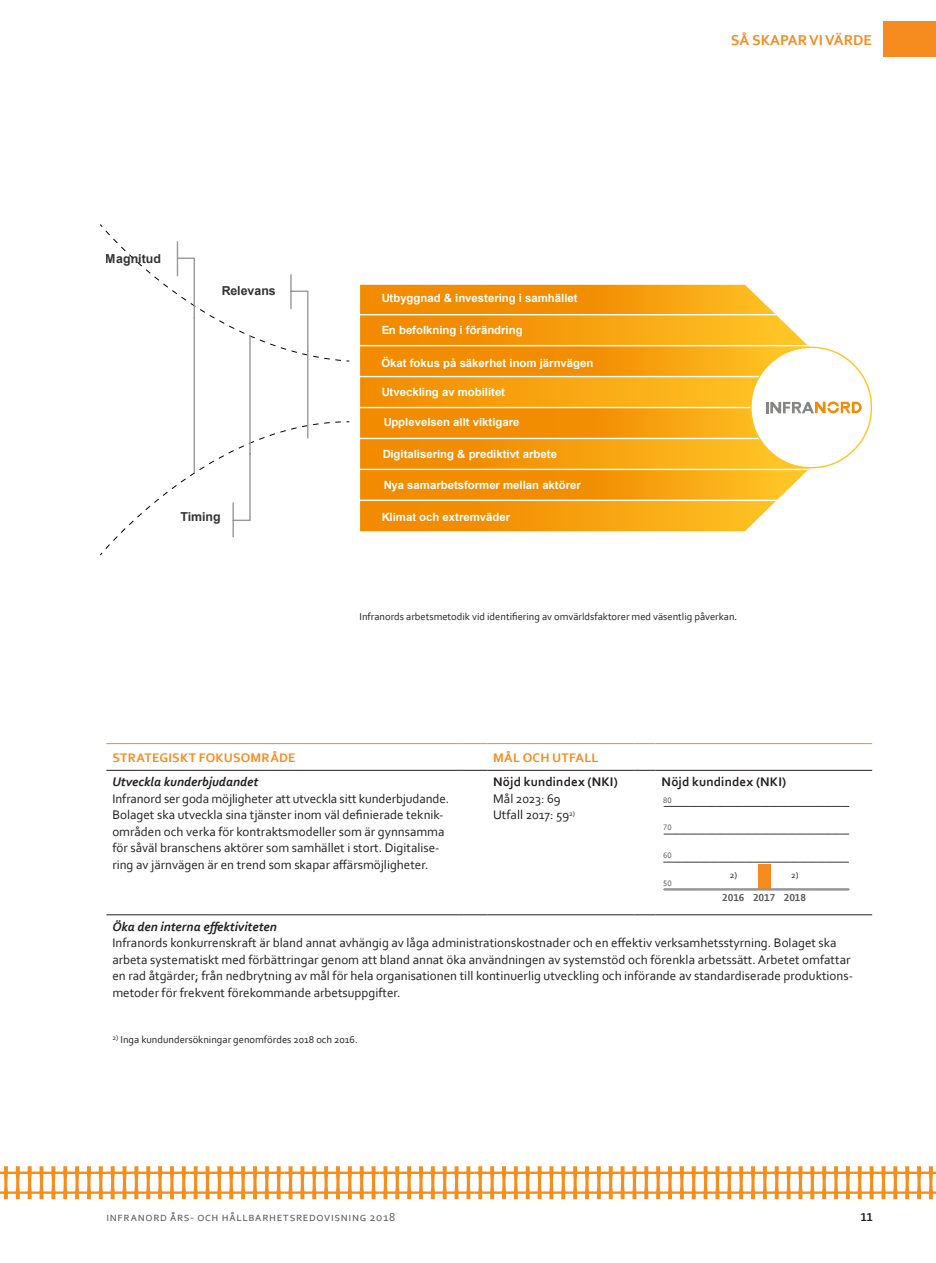
<style>
.page{position:relative;width:936px;height:1263px;background:#fff}
.page>*{position:absolute;margin:0;border:0;box-sizing:border-box;transform-origin:0 0}
.Brödtext{font:700 15px "Corbel";color:#f68b1f}
.Brödtext-2{font:13.05px/16.5px "Corbel";color:#231f20}
.Mellanrubrik_2{font:italic 700 13.05px "Corbel";color:#231f20}
.Tabell_rubrik{font:700 13.05px "Corbel";letter-spacing:.015em;color:#231f20}
.Tabell_rubrik-2{font:700 13.05px "Corbel";letter-spacing:.015em;color:#f68b1f}
.t1{font:700 12.45px "Arial";color:#333}
.t2{font:12px "Corbel";letter-spacing:.055em;color:#57585a}
.t3{font:700 12px "Corbel";color:#231f20}
.t4{font:700 11.4px "Arial";color:#fff}
.Bildtext{font:10.5px "Corbel";color:#231f20}
.t5{font:700 10.5px "Corbel";color:#57585a}
.Brödtext-3{font:9.15px "Corbel";color:#231f20}
.t6{font:8.25px "Corbel";color:#57585a}
</style>
<div class="page">
<svg style="left:0;top:1166px;width:935px;height:33px"></svg>
<div style="left:883px;top:21px;width:52px;height:35px;background:#f68b1f"></div>
<svg style="left:100px;top:224px;width:250px;height:331px"></svg>
<svg style="left:360px;top:285px;width:415px;height:29px;background:#f49a10"></svg>
<svg style="left:360px;top:315px;width:448px;height:216px;background:#f6a41d"></svg>
<hr style="left:360px;top:345px;width:447px;height:1px;background:#fff">
<hr style="left:360px;top:469px;width:448px;height:1px;background:#fff">
<hr style="left:360px;top:500px;width:416px;height:1px;background:#fff">
<svg style="left:360px;top:346px;width:512px;height:123px"></svg>
<hr style="left:106px;top:743px;width:353px;height:1px;background:#f68b1f">
<svg style="left:459px;top:743px;width:28px;height:1px"></svg>
<hr style="left:487px;top:743px;width:147px;height:1px;background:#f68b1f">
<svg style="left:634px;top:743px;width:21px;height:1px"></svg>
<hr style="left:655px;top:743px;width:217px;height:1px;background:#f68b1f">
<hr style="left:106px;top:770px;width:353px;height:1px;background:#231f20">
<svg style="left:459px;top:770px;width:28px;height:1px"></svg>
<hr style="left:487px;top:770px;width:147px;height:1px;background:#231f20">
<svg style="left:634px;top:770px;width:21px;height:1px"></svg>
<hr style="left:655px;top:770px;width:217px;height:1px;background:#231f20">
<hr style="left:106px;top:914px;width:353px;height:1px;background:#231f20">
<svg style="left:459px;top:914px;width:28px;height:1px"></svg>
<hr style="left:487px;top:914px;width:147px;height:1px;background:#231f20">
<svg style="left:634px;top:914px;width:21px;height:1px"></svg>
<hr style="left:655px;top:914px;width:217px;height:1px;background:#231f20">
<svg style="left:663px;top:862px;width:185px;height:1px"></svg>
<svg style="left:664px;top:834px;width:184px;height:1px"></svg>
<svg style="left:664px;top:806px;width:184px;height:1px"></svg>
<div style="left:758px;top:864px;width:13px;height:25px;background:#f68b1f"></div>
<hr style="left:664px;top:888px;width:184px;height:2px;background:#939598">
<p class="t1" style="left:106px;top:249px;width:57px">Magnitud</p>
<p class="t1" style="left:221px;top:282px;width:56px">Relevans</p>
<p class="t1" style="left:180px;top:508px;width:42px">Timing</p>
<p class="t4" style="left:381px;top:290px;width:198px">Utbyggnad &amp; investering i samhället</p>
<p class="t4" style="left:381px;top:322px;width:143px">En befolkning i förändring</p>
<p class="t4" style="left:381px;top:355px;width:213px">Ökat fokus på säkerhet inom järnvägen</p>
<p class="t4" style="left:381px;top:384px;width:125px">Utveckling av mobilitet</p>
<p class="t4" style="left:383px;top:414px;width:138px">Upplevelsen allt viktigare</p>
<p class="t4" style="left:382px;top:446px;width:176px">Digitalisering &amp; prediktivt arbete</p>
<p class="t4" style="left:383px;top:477px;width:199px">Nya samarbetsformer mellan aktörer</p>
<p class="t4" style="left:381px;top:509px;width:130px">Klimat och extremväder</p>
<p class="Brödtext" style="left:730px;top:31px;width:143px">SÅ SKAPAR VI VÄRDE</p>
<p class="Bildtext" style="left:359px;top:610px;width:379px">Infranords arbetsmetodik vid identifiering av omvärldsfaktorer med väsentlig påverkan.</p>
<p class="Tabell_rubrik-2" style="left:112px;top:749px;width:185px">STRATEGISKT FOKUSOMRÅDE</p>
<p class="Tabell_rubrik-2" style="left:493px;top:749px;width:107px">MÅL OCH UTFALL</p>
<p class="Mellanrubrik_2" style="left:112px;top:774px;width:147px">Utveckla kunderbjudandet</p>
<p class="Brödtext-2" style="left:112px;top:790px;width:338px">Infranord ser goda möjligheter att utveckla sitt kunderbjudande.<br>Bolaget ska utveckla sina tjänster inom väl definierade teknik&shy;områden och verka för kontraktsmodeller som är gynnsamma för såväl branschens aktörer som samhället i stort. Digitalise&shy;ring av järnvägen är en trend som skapar affärsmöjligheter.</p>
<p class="Tabell_rubrik" style="left:493px;top:774px;width:126px">Nöjd kundindex (NKI)</p>
<p class="Brödtext-2" style="left:493px;top:790px;width:69px">Mål 2023: 69</p>
<p class="Brödtext-2" style="left:493px;top:806px;width:83px">Utfall 2017: 59<sup>2)</sup></p>
<p class="Tabell_rubrik" style="left:661px;top:774px;width:126px">Nöjd kundindex (NKI)</p>
<p class="t6" style="left:663px;top:795px;width:10px">80</p>
<p class="t6" style="left:663px;top:822px;width:10px">70</p>
<p class="t6" style="left:663px;top:850px;width:10px">60</p>
<p class="t6" style="left:663px;top:878px;width:10px">50</p>
<p class="Brödtext-3" style="left:729px;top:869px;width:9px">2)</p>
<p class="Brödtext-3" style="left:791px;top:869px;width:9px">2)</p>
<p class="t5" style="left:722px;top:891px;width:85px">2016 2017 2018</p>
<p class="Mellanrubrik_2" style="left:112px;top:918px;width:166px">Öka den interna effektiviteten</p>
<p class="Brödtext-2" style="left:112px;top:934px;width:742px">Infranords konkurrenskraft är bland annat avhängig av låga administrationskostnader och en effektiv verksamhetsstyrning. Bolaget ska arbeta systematiskt med förbättringar genom att bland annat öka användningen av systemstöd och förenkla arbetssätt. Arbetet omfattar en rad åtgärder; från nedbrytning av mål för hela organisationen till kontinuerlig utveckling och införande av standardiserade produktions&shy;metoder för frekvent förekommande arbetsuppgifter.</p>
<p class="Bildtext" style="left:112px;top:1033px;width:247px"><sup>2)</sup> Inga kundundersökningar genomfördes 2018 och 2016.</p>
<p class="t2" style="left:106px;top:1209px;width:290px">infranord års- och hållbarhetsredovisning 2018</p>
<p class="t3" style="left:860px;top:1209px;width:13px">11</p>
</div>
